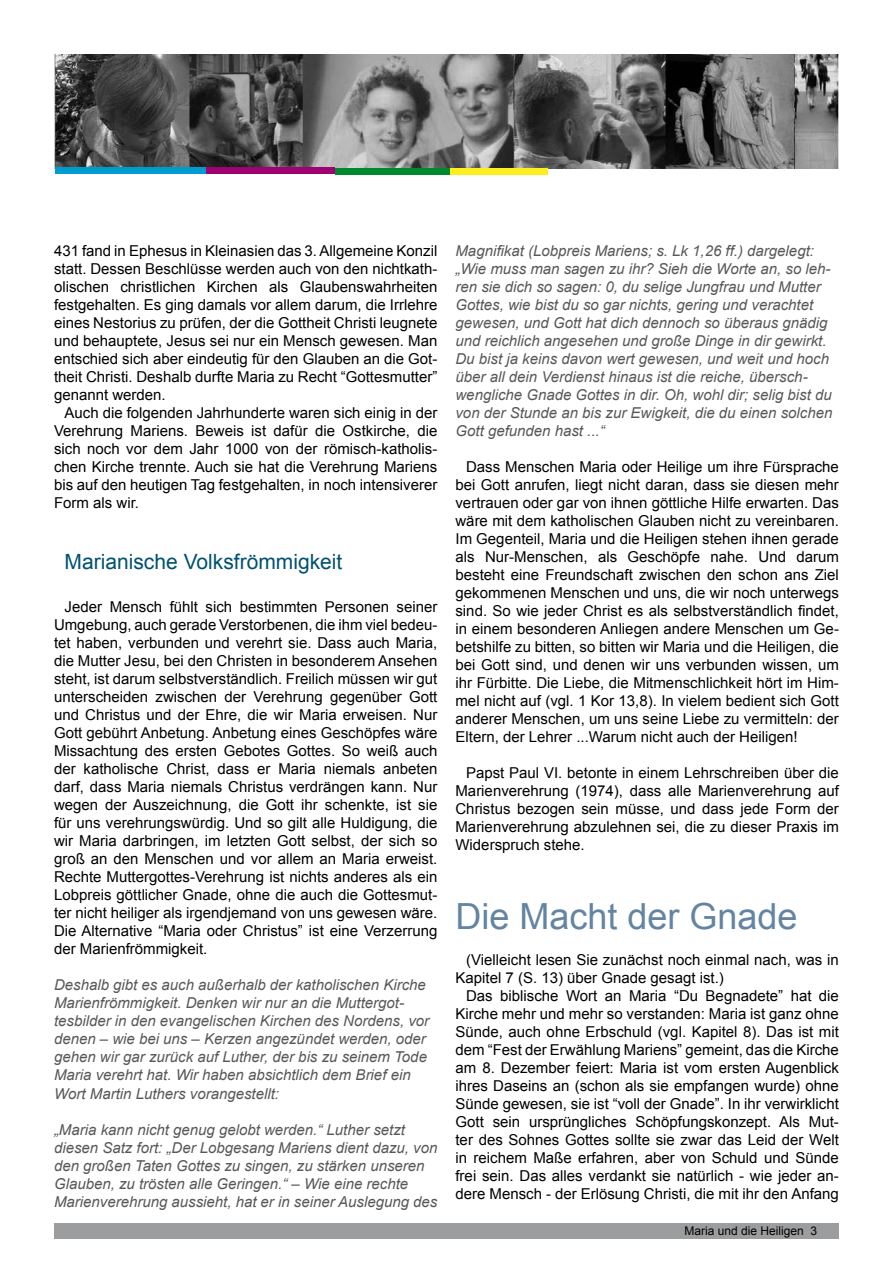
<style>
.page{position:relative;width:893px;height:1263px;background:#fff}
.page>*{position:absolute;margin:0;border:0;box-sizing:border-box;transform-origin:0 0}
.t1{font:36px "Arial";color:#6384a2}
.t2{font:21px "Arial";color:#005171}
.t3{font:15px/18px "Arial";color:#000;text-align:justify}
.t4{font:italic 15px/18px "Arial";color:#58585a}
.t5{font:12px "Arial";color:#000}
</style>
<div class="page">
<div style="left:54px;top:1222px;width:784px;height:16px;background:#9c9d9f"></div>
<img style="left:54px;top:54px;width:785px;height:114px">
<div style="left:55px;top:168px;width:151px;height:6px;background:#009ccf"></div>
<div style="left:206px;top:168px;width:129px;height:6px;background:#9f0072"></div>
<div style="left:335px;top:168px;width:116px;height:6px;background:#008a30"></div>
<div style="left:451px;top:168px;width:97px;height:6px;background:#ffee1d"></div>
<p class="t3" style="left:54px;top:242px;width:385px">431 fand in Ephesus in Kleinasien das 3. Allgemeine Konzil statt. Dessen Beschlüsse werden auch von den nichtkath&shy;olischen christlichen Kirchen als Glaubenswahrheiten festgehalten. Es ging damals vor allem darum, die Irrlehre eines Nestorius zu prüfen, der die Gottheit Christi leugnete und behauptete, Jesus sei nur ein Mensch gewesen. Man entschied sich aber eindeutig für den Glauben an die Got&shy;theit Christi. Deshalb durfte Maria zu Recht “Gottesmutter” genannt werden.</p>
<p class="t3" style="left:54px;top:404px;width:385px;text-indent:11px">Auch die folgenden Jahrhunderte waren sich einig in der Verehrung Mariens. Beweis ist dafür die Ostkirche, die sich noch vor dem Jahr 1000 von der römisch-katholis&shy;chen Kirche trennte. Auch sie hat die Verehrung Mariens bis auf den heutigen Tag festgehalten, in noch intensiverer Form als wir.</p>
<h2 class="t2" style="left:65px;top:548px;width:279px">Marianische Volksfrömmigkeit</h2>
<p class="t3" style="left:54px;top:598px;width:385px;text-indent:11px">Jeder Mensch fühlt sich bestimmten Personen seiner Umgebung, auch gerade Verstorbenen, die ihm viel bedeu&shy;tet haben, verbunden und verehrt sie. Dass auch Maria, die Mutter Jesu, bei den Christen in besonderem Ansehen steht, ist darum selbstverständlich. Freilich müssen wir gut unterscheiden zwischen der Verehrung gegenüber Gott und Christus und der Ehre, die wir Maria erweisen. Nur Gott gebührt Anbetung. Anbetung eines Geschöpfes wäre Missachtung des ersten Gebotes Gottes. So weiß auch der katholische Christ, dass er Maria niemals anbeten darf, dass Maria niemals Christus verdrängen kann. Nur wegen der Auszeichnung, die Gott ihr schenkte, ist sie für uns verehrungswürdig. Und so gilt alle Huldigung, die wir Maria darbringen, im letzten Gott selbst, der sich so groß an den Menschen und vor allem an Maria erweist.<br>Rechte Muttergottes-Verehrung ist nichts anderes als ein Lobpreis göttlicher Gnade, ohne die auch die Gottesmut&shy;ter nicht heiliger als irgendjemand von uns gewesen wäre.<br>Die Alternative “Maria oder Christus” ist eine Verzerrung der Marienfrömmigkeit.</p>
<p class="t4" style="left:54px;top:976px;width:377px">Deshalb gibt es auch außerhalb der katholischen Kirche Marienfrömmigkeit. Denken wir nur an die Muttergot&shy;tesbilder in den evangelischen Kirchen des Nordens, vor denen – wie bei uns – Kerzen angezündet werden, oder gehen wir gar zurück auf Luther, der bis zu seinem Tode Maria verehrt hat. Wir haben absichtlich dem Brief ein Wort Martin Luthers vorangestellt:</p>
<p class="t4" style="left:54px;top:1120px;width:385px">„Maria kann nicht genug gelobt werden.“ Luther setzt diesen Satz fort: „Der Lobgesang Mariens dient dazu, von den großen Taten Gottes zu singen, zu stärken unseren Glauben, zu trösten alle Geringen.“ – Wie eine rechte Marienverehrung aussieht, hat er in seiner Auslegung des</p>
<p class="t4" style="left:455px;top:242px;width:378px">Magnifikat (Lobpreis Mariens; s. Lk 1,26 ff.) dargelegt: „Wie muss man sagen zu ihr? Sieh die Worte an, so leh&shy;ren sie dich so sagen: 0, du selige Jungfrau und Mutter Gottes, wie bist du so gar nichts, gering und verachtet gewesen, und Gott hat dich dennoch so überaus gnädig und reichlich angesehen und große Dinge in dir gewirkt.<br>Du bist ja keins davon wert gewesen, und weit und hoch über all dein Verdienst hinaus ist die reiche, übersch&shy;wengliche Gnade Gottes in dir. Oh, wohl dir; selig bist du von der Stunde an bis zur Ewigkeit, die du einen solchen Gott gefunden hast ...“</p>
<p class="t3" style="left:455px;top:458px;width:385px;text-indent:11px">Dass Menschen Maria oder Heilige um ihre Fürsprache bei Gott anrufen, liegt nicht daran, dass sie diesen mehr vertrauen oder gar von ihnen göttliche Hilfe erwarten. Das wäre mit dem katholischen Glauben nicht zu vereinbaren.<br>Im Gegenteil, Maria und die Heiligen stehen ihnen gerade als Nur-Menschen, als Geschöpfe nahe. Und darum besteht eine Freundschaft zwischen den schon ans Ziel gekommenen Menschen und uns, die wir noch unterwegs sind. So wie jeder Christ es als selbstverständlich findet, in einem besonderen Anliegen andere Menschen um Ge&shy;betshilfe zu bitten, so bitten wir Maria und die Heiligen, die bei Gott sind, und denen wir uns verbunden wissen, um ihr Fürbitte. Die Liebe, die Mitmenschlichkeit hört im Him&shy;mel nicht auf (vgl. 1 Kor 13,8). In vielem bedient sich Gott anderer Menschen, um uns seine Liebe zu vermitteln: der Eltern, der Lehrer ...Warum nicht auch der Heiligen!</p>
<p class="t3" style="left:455px;top:764px;width:385px;text-indent:11px">Papst Paul VI. betonte in einem Lehrschreiben über die Marienverehrung (1974), dass alle Marienverehrung auf Christus bezogen sein müsse, und dass jede Form der Marienverehrung abzulehnen sei, die zu dieser Praxis im Widerspruch stehe.</p>
<h1 class="t1" style="left:455px;top:893px;width:344px">Die Macht der Gnade</h1>
<p class="t3" style="left:455px;top:951px;width:385px;text-indent:11px">(Vielleicht lesen Sie zunächst noch einmal nach, was in<br>Kapitel 7 (S. 13) über Gnade gesagt ist.)</p>
<p class="t3" style="left:455px;top:987px;width:385px;text-indent:11px">Das biblische Wort an Maria “Du Begnadete” hat die Kirche mehr und mehr so verstanden: Maria ist ganz ohne Sünde, auch ohne Erbschuld (vgl. Kapitel 8). Das ist mit dem “Fest der Erwählung Mariens” gemeint, das die Kirche am 8. Dezember feiert: Maria ist vom ersten Augenblick ihres Daseins an (schon als sie empfangen wurde) ohne Sünde gewesen, sie ist “voll der Gnade”. In ihr verwirklicht Gott sein ursprüngliches Schöpfungskonzept. Als Mut&shy;ter des Sohnes Gottes sollte sie zwar das Leid der Welt in reichem Maße erfahren, aber von Schuld und Sünde frei sein. Das alles verdankt sie natürlich - wie jeder an&shy;dere Mensch - der Erlösung Christi, die mit ihr den Anfang</p>
<p class="t5" style="left:684px;top:1223px;width:134px">Maria und die Heiligen 3</p>
</div>
